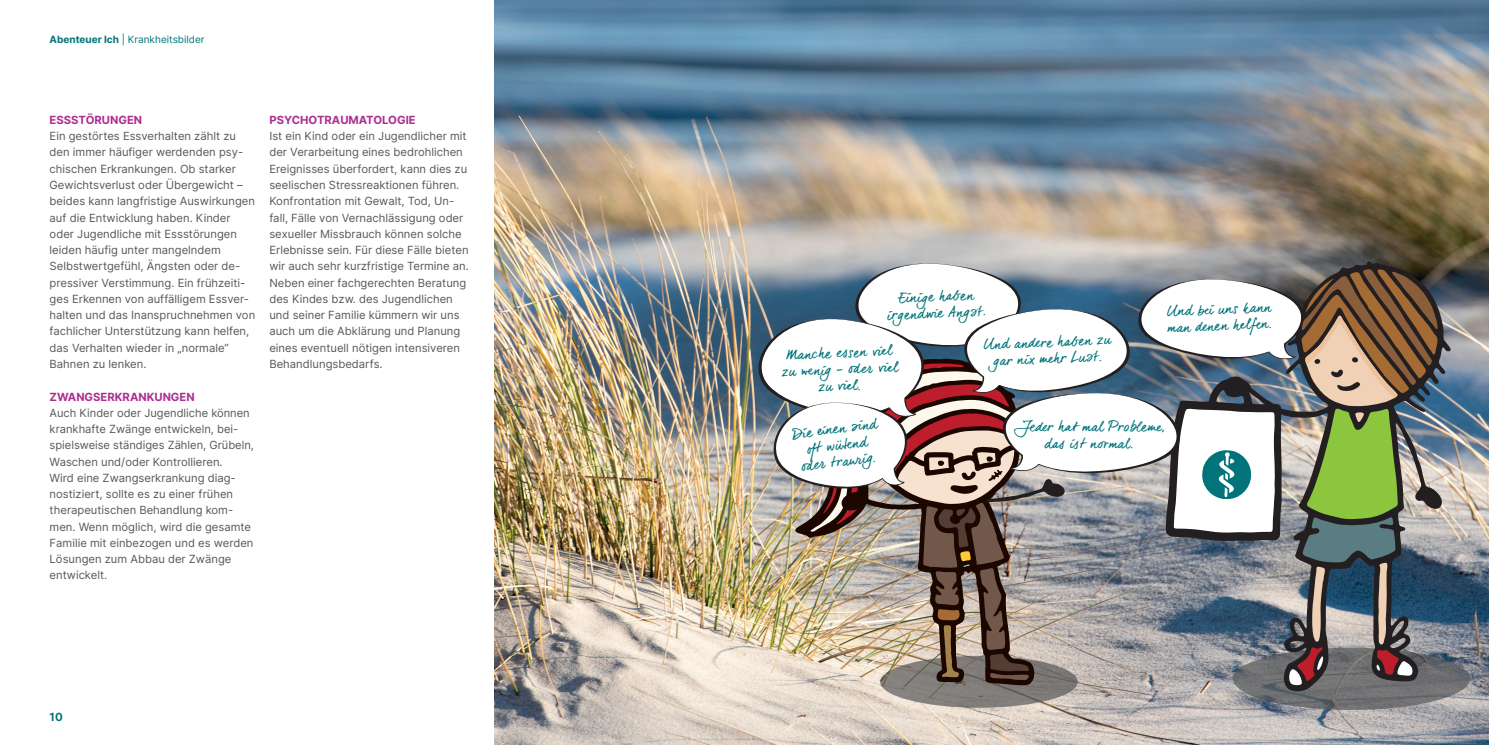
<style>
.page{position:relative;width:1489px;height:745px;background:#fff}
.page>*{position:absolute;margin:0;border:0;box-sizing:border-box;transform-origin:0 0}
.Subline_Groß__Beide{font:13.75px/16.5px "dear Joe 6";color:#00747a;text-align:center}
.Fließtext{font:11.25px/16.2px "Inter";color:#57585a}
.Subline_klein{font:700 11.25px "Inter";color:#ab2e92}
.t1{font:700 11.25px "Inter";color:#00747a}
.Kapitelindex{font:10px "Inter";color:#00747a}
.s1{font-weight:700}
</style>
<div class="page">
<img style="left:494px;top:0;width:994px;height:744px">
<svg style="left:880px;top:655px;width:197px;height:52px;background:#7f7c79"></svg>
<svg style="left:1232px;top:647px;width:237px;height:62px;background:#6c6d70"></svg>
<img style="left:1259px;top:261px;width:191px;height:430px">
<img style="left:757px;top:261px;width:680px;height:424px">
<p class="Kapitelindex" style="left:50px;top:32px;width:156px"><span class="s1">Abenteuer Ich</span> | Krankheitsbilder</p>
<p class="Subline_klein" style="left:50px;top:111px;width:94px">ESSSTÖRUNGEN</p>
<p class="Fließtext" style="left:50px;top:128px;width:207px">Ein gestörtes Essverhalten zählt zu den immer häufiger werdenden psy&shy;chischen Erkrankungen. Ob starker Gewichtsverlust oder Übergewicht – beides kann langfristige Auswirkungen auf die Entwicklung haben. Kinder oder Jugendliche mit Essstörungen leiden häufig unter mangelndem Selbstwertgefühl, Ängsten oder de&shy;pressiver Verstimmung. Ein frühzeiti&shy;ges Erkennen von auffälligem Essver&shy;halten und das Inanspruchnehmen von fachlicher Unterstützung kann helfen, das Verhalten wieder in „normale“ Bahnen zu lenken.</p>
<p class="Subline_klein" style="left:50px;top:388px;width:147px">ZWANGSERKRANKUNGEN</p>
<p class="Fließtext" style="left:50px;top:404px;width:206px">Auch Kinder oder Jugendliche können krankhafte Zwänge entwickeln, bei&shy;spielsweise ständiges Zählen, Grübeln, Waschen und/oder Kontrollieren.<br>Wird eine Zwangserkrankung diag&shy;nostiziert, sollte es zu einer frühen therapeutischen Behandlung kom&shy;men. Wenn möglich, wird die gesamte Familie mit einbezogen und es werden Lösungen zum Abbau der Zwänge entwickelt.</p>
<p class="Subline_klein" style="left:269px;top:111px;width:148px">PSYCHOTRAUMATOLOGIE</p>
<p class="Fließtext" style="left:269px;top:128px;width:201px">Ist ein Kind oder ein Jugendlicher mit der Verarbeitung eines bedrohlichen Ereignisses überfordert, kann dies zu seelischen Stressreaktionen führen.<br>Konfrontation mit Gewalt, Tod, Un&shy;fall, Fälle von Vernachlässigung oder sexueller Missbrauch können solche Erlebnisse sein. Für diese Fälle bieten wir auch sehr kurzfristige Termine an.<br>Neben einer fachgerechten Beratung des Kindes bzw. des Jugendlichen und seiner Familie kümmern wir uns auch um die Abklärung und Planung eines eventuell nötigen intensiveren Behandlungsbedarfs.</p>
<p class="t1" style="left:50px;top:708px;width:15px">10</p>
<p class="Subline_Groß__Beide" style="left:897px;top:289px;width:77px;rotate:-3deg">Einige hab en</p>
<p class="Subline_Groß__Beide" style="left:886px;top:307px;width:100px;rotate:-3deg">irgendwi e Angst .</p>
<p class="Subline_Groß__Beide" style="left:785px;top:346px;width:103px;rotate:-3deg">Manche es sen vi el</p>
<p class="Subline_Groß__Beide" style="left:781px;top:363px;width:113px;rotate:-3deg">zu we nig – od er vi el</p>
<p class="Subline_Groß__Beide" style="left:817px;top:378px;width:44px;rotate:-3deg">zu viel.</p>
<p class="Subline_Groß__Beide" style="left:791px;top:425px;width:87px;rotate:-7deg">Di e ei nen si nd</p>
<p class="Subline_Groß__Beide" style="left:1166px;top:303px;width:106px;rotate:-3deg">Und be i uns kann</p>
<p class="Subline_Groß__Beide" style="left:1166px;top:320px;width:105px;rotate:-3deg">man de nen hel fe n.</p>
<p class="Subline_Groß__Beide" style="left:983px;top:336px;width:129px;rotate:-3deg">Und ande re hab en zu gar nix me hr Lust .</p>
<p class="Subline_Groß__Beide" style="left:1014px;top:418px;width:151px">Jeder hat mal Probleme,</p>
<p class="Subline_Groß__Beide" style="left:1044px;top:434px;width:90px">das ist normal.</p>
<p class="Subline_Groß__Beide" style="left:805px;top:440px;width:63px;rotate:-7deg">of t wüte nd</p>
<p class="Subline_Groß__Beide" style="left:800px;top:457px;width:76px;rotate:-7deg">od er traur ig.</p>
</div>
